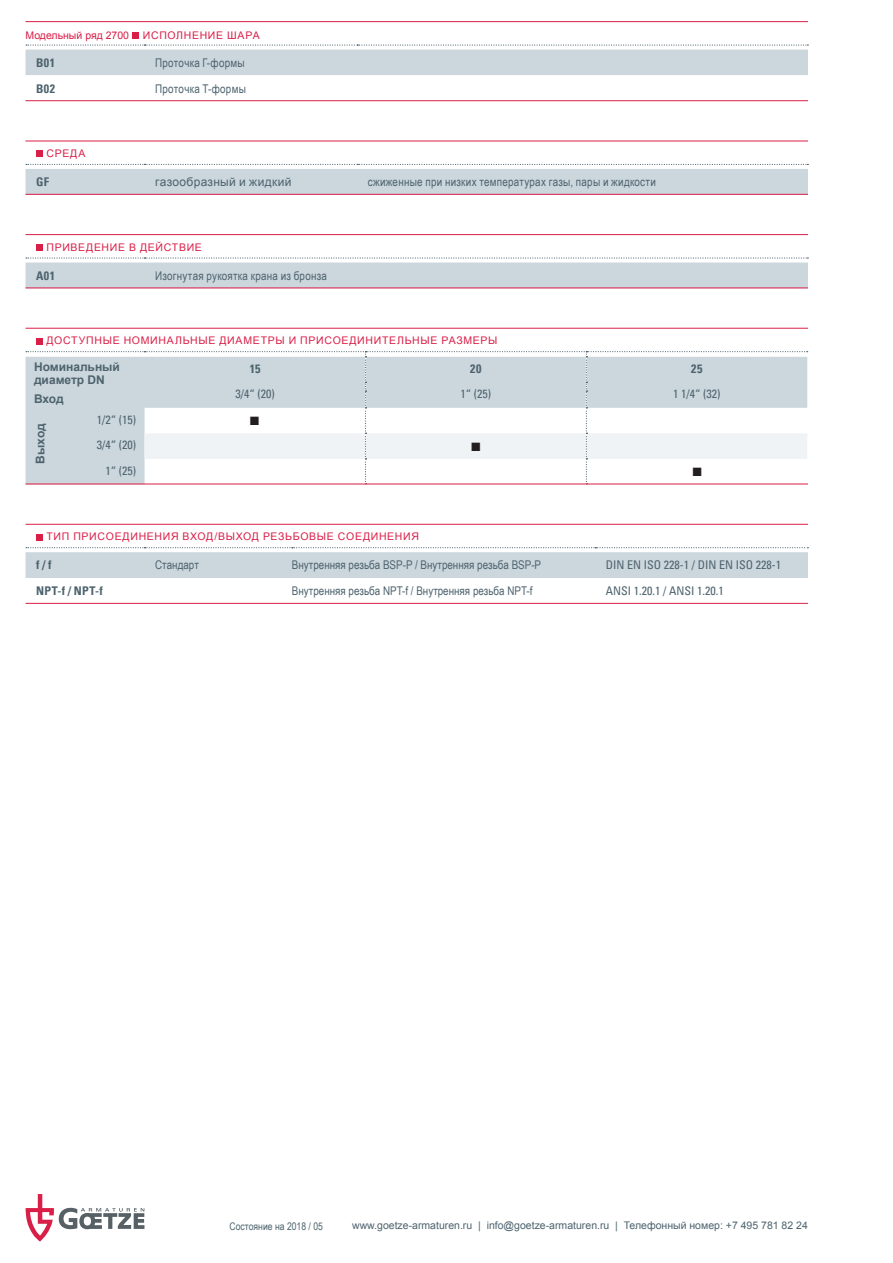
<style>
.page{position:relative;width:893px;height:1263px;background:#fff}
.page>*{position:absolute;margin:0;border:0;box-sizing:border-box;transform-origin:0 0}
.t1{font:18px "Arial";color:#231f20}
.t2{font:12px "Arial Narrow";letter-spacing:.015em;color:#4d636e}
.t3{font:condensed 12px "Univers";color:#4d636e}
.t4{font:700 condensed 12px "Univers";letter-spacing:.04em;color:#4d636e}
.t5{font:700 12px/13.5px "Arial";color:#4d636e}
.t6{font:12px "Arial";letter-spacing:.025em;color:#4d636e}
.t7{font:10.5px "Arial";letter-spacing:.065em;color:#d91e47}
.t8{font:10.5px "Arial";color:#4d636e}
.t9{font:10.5px "Arial Narrow";color:#4d636e}
.t10{font:10.5px "Arial";color:#d91e47}
</style>
<div class="page">
<svg style="left:26px;top:1194px;width:118px;height:47px"></svg>
<hr style="left:26px;top:328px;width:782px;height:1px;background:#d91e47">
<div style="left:36px;top:338px;width:7px;height:6px;background:#d91e47"></div>
<svg style="left:26px;top:351px;width:782px;height:133px"></svg>
<hr style="left:26px;top:484px;width:782px;height:1px;background:#d91e47">
<hr style="left:26px;top:524px;width:782px;height:1px;background:#d91e47">
<div style="left:36px;top:534px;width:7px;height:6px;background:#d91e47"></div>
<svg style="left:26px;top:547px;width:782px;height:56px"></svg>
<hr style="left:26px;top:603px;width:782px;height:1px;background:#d91e47">
<hr style="left:26px;top:234px;width:782px;height:1px;background:#d91e47">
<div style="left:36px;top:244px;width:7px;height:7px;background:#d91e47"></div>
<svg style="left:26px;top:257px;width:782px;height:31px;background:#d2d7de"></svg>
<hr style="left:26px;top:288px;width:782px;height:1px;background:#d91e47">
<hr style="left:26px;top:141px;width:782px;height:1px;background:#d91e47">
<div style="left:36px;top:151px;width:7px;height:6px;background:#d91e47"></div>
<svg style="left:26px;top:164px;width:782px;height:30px;background:#d2d9df"></svg>
<hr style="left:26px;top:194px;width:782px;height:1px;background:#d91e47">
<hr style="left:26px;top:21px;width:782px;height:1px;background:#d91e47">
<div style="left:133px;top:32px;width:6px;height:7px;background:#d91e47"></div>
<svg style="left:26px;top:45px;width:782px;height:30px;background:#d2dae0"></svg>
<hr style="left:26px;top:100px;width:782px;height:1px;background:#d91e47">
<p class="t10" style="left:26px;top:28px;width:105px">Модельный ряд 2700</p>
<p class="t7" style="left:143px;top:28px;width:118px">ИСПОЛНЕНИЕ ШАРА</p>
<p class="t4" style="left:36px;top:55px;width:20px">B01</p>
<p class="t2" style="left:155px;top:54px;width:91px">Проточка Г-формы</p>
<p class="t4" style="left:36px;top:81px;width:21px">B02</p>
<p class="t2" style="left:155px;top:80px;width:92px">Проточка Т-формы</p>
<p class="t7" style="left:46px;top:147px;width:40px">СРЕДА</p>
<p class="t4" style="left:36px;top:174px;width:14px">GF</p>
<p class="t6" style="left:155px;top:174px;width:138px">газообразный и жидкий</p>
<p class="t2" style="left:368px;top:173px;width:289px">сжиженные при низких температурах газы, пары и жидкости</p>
<p class="t7" style="left:46px;top:240px;width:157px">ПРИВЕДЕНИЕ В ДЕЙСТВИЕ</p>
<p class="t4" style="left:36px;top:268px;width:20px">A01</p>
<p class="t2" style="left:155px;top:267px;width:173px">Изогнутая рукоятка крана из бронза</p>
<p class="t7" style="left:46px;top:334px;width:452px">ДОСТУПНЫЕ НОМИНАЛЬНЫЕ ДИАМЕТРЫ И ПРИСОЕДИНИТЕЛЬНЫЕ РАЗМЕРЫ</p>
<p class="t5" style="left:34px;top:360px;width:87px">Номинальный диаметр DN</p>
<p class="t4" style="left:250px;top:361px;width:12px">15</p>
<p class="t4" style="left:470px;top:361px;width:13px">20</p>
<p class="t4" style="left:691px;top:361px;width:13px">25</p>
<p class="t3" style="left:235px;top:386px;width:41px">3/4“ (20)</p>
<p class="t3" style="left:461px;top:386px;width:32px">1“ (25)</p>
<p class="t3" style="left:673px;top:386px;width:49px">1 1/4“ (32)</p>
<p class="t5" style="left:34px;top:392px;width:31px">Вход</p>
<p class="t5" style="left:34px;top:464px;width:42px;rotate:-90deg">Выход</p>
<p class="t3" style="left:97px;top:412px;width:41px">1/2“ (15)</p>
<h1 class="t1" style="left:249px;top:407px;width:12px">■</h1>
<p class="t3" style="left:97px;top:437px;width:41px">3/4“ (20)</p>
<h1 class="t1" style="left:470px;top:432px;width:12px">■</h1>
<p class="t3" style="left:105px;top:463px;width:32px">1“ (25)</p>
<h1 class="t1" style="left:692px;top:458px;width:12px">■</h1>
<p class="t7" style="left:46px;top:530px;width:374px">ТИП ПРИСОЕДИНЕНИЯ ВХОД/ВЫХОД РЕЗЬБОВЫЕ СОЕДИНЕНИЯ</p>
<p class="t4" style="left:36px;top:558px;width:17px">f / f</p>
<p class="t2" style="left:155px;top:556px;width:45px">Стандарт</p>
<p class="t2" style="left:292px;top:556px;width:251px">Внутренняя резьба BSP-P / Внутренняя резьба BSP-P</p>
<p class="t3" style="left:606px;top:557px;width:177px">DIN EN ISO 228-1 / DIN EN ISO 228-1</p>
<p class="t4" style="left:36px;top:583px;width:68px">NPT-f / NPT-f</p>
<p class="t2" style="left:292px;top:582px;width:242px">Внутренняя резьба NPT-f / Внутренняя резьба NPT-f</p>
<p class="t3" style="left:606px;top:583px;width:119px">ANSI 1.20.1 / ANSI 1.20.1</p>
<p class="t9" style="left:230px;top:1219px;width:95px">Состояние на 2018 / 05</p>
<p class="t8" style="left:352px;top:1218px;width:457px">www.goetze-armaturen.ru | info@goetze-armaturen.ru | Телефонный номер: +7 495 781 82 24</p>
</div>
